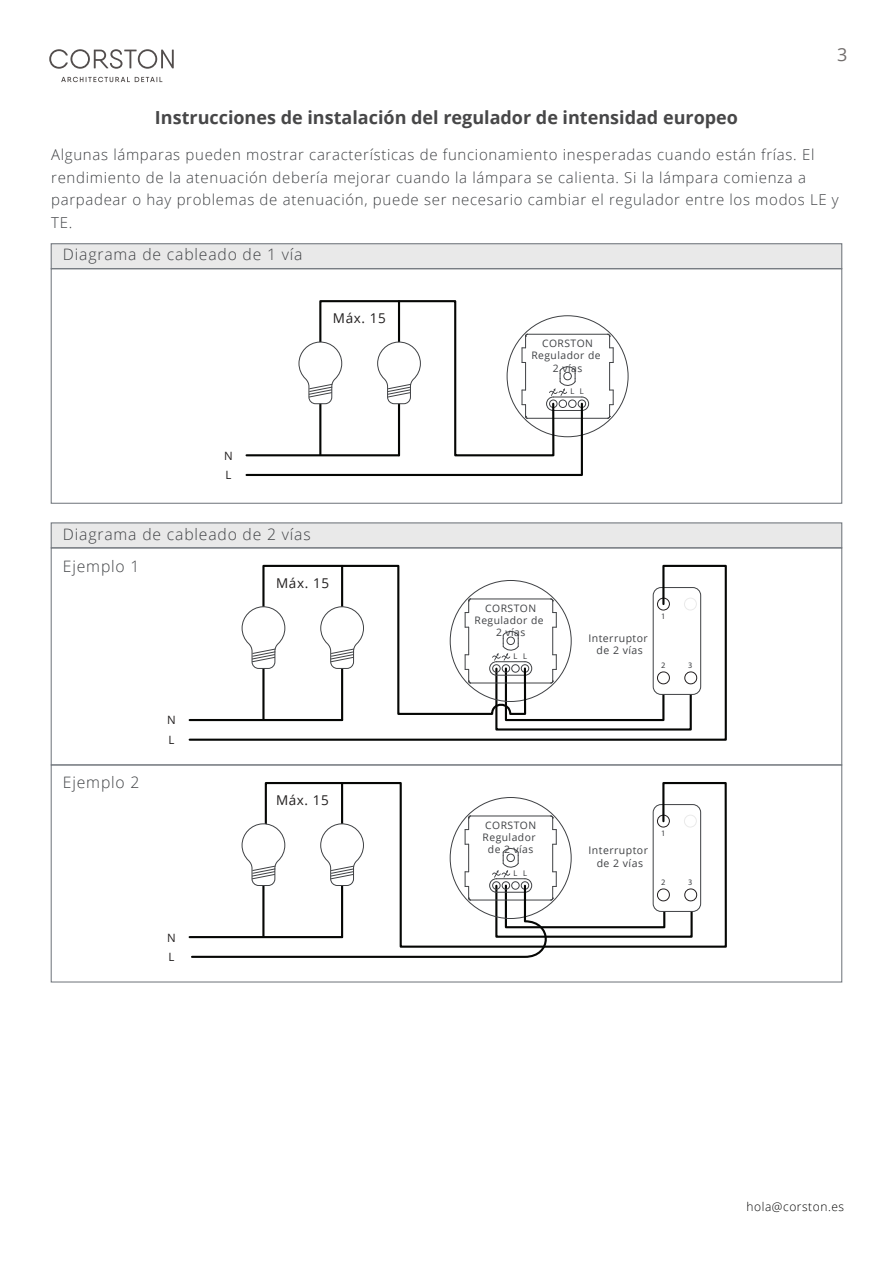
<style>
.page{position:relative;width:893px;height:1263px;background:#fff}
.page>*{position:absolute;margin:0;border:0;box-sizing:border-box;transform-origin:0 0}
.t1{font:700 18px "Open Sans";color:#474748}
.t2{font:18px "Open Sans";color:#524d4c}
.t3{font:300 15.75px/32.7px "Open Sans";letter-spacing:.05em;color:#3f4144}
.t4{font:300 15px/22.5px "Open Sans";letter-spacing:.045em;color:#3f4144}
.t5{font:13.5px "Open Sans";letter-spacing:.045em;color:#211e1e}
.t6{font:300 12px "Open Sans";letter-spacing:.045em;color:#050504}
.t7{font:11.4px "Open Sans";color:#211e1e}
.t8{font:10.5px/12.6px "Open Sans";letter-spacing:.045em;color:#3f4144;text-align:center}
.t9{font:10.35px/12.5px "Open Sans";letter-spacing:.045em;color:#3f4144;text-align:center}
.t10{font:8.4px "Myriad Pro";color:#3f4144}
</style>
<div class="page">
<hr style="left:527px;top:334px;width:81px;height:1px;background:#3f4144">
<svg style="left:607px;top:334px;width:7px;height:85px"></svg>
<hr style="left:527px;top:418px;width:81px;height:1px;background:#3f4144">
<svg style="left:245px;top:300px;width:344px;height:176px"></svg>
<div style="left:51px;top:243px;width:791px;height:26px;background:#e9e9e9;border:1px solid #767b81"></div>
<div style="left:51px;top:268px;width:791px;height:236px;border:1px solid #767b81"></div>
<svg style="left:188px;top:564px;width:539px;height:177px"></svg>
<svg style="left:264px;top:782px;width:463px;height:166px"></svg>
<hr style="left:341px;top:783px;width:2px;height:41px;background:#050604">
<svg style="left:190px;top:814px;width:508px;height:144px"></svg>
<div style="left:51px;top:522px;width:791px;height:26px;background:#e9e9e9;border:1px solid #767b81"></div>
<div style="left:51px;top:764px;width:791px;height:218px;border:1px solid #767b81"></div>
<svg style="left:49px;top:49px;width:125px;height:33px"></svg>
<p class="t1" style="left:155px;top:104px;width:584px">Instrucciones de instalación del regulador de intensidad europeo</p>
<p class="t2" style="left:837px;top:42px;width:12px">3</p>
<p class="t4" style="left:51px;top:143px;width:789px">Algunas lámparas pueden mostrar características de funcionamiento inesperadas cuando están frías. El rendimiento de la atenuación debería mejorar cuando la lámpara se calienta. Si la lámpara comienza a parpadear o hay problemas de atenuación, puede ser necesario cambiar el regulador entre los modos LE y TE.</p>
<p class="t3" style="left:63px;top:238px;width:241px">Diagrama de cableado de 1 vía</p>
<p class="t5" style="left:333px;top:309px;width:54px">Máx. 15</p>
<p class="t7" style="left:224px;top:448px;width:10px">N</p>
<p class="t7" style="left:225px;top:467px;width:7px">L</p>
<p class="t3" style="left:63px;top:517px;width:249px">Diagrama de cableado de 2 vías<br>Ejemplo 1</p>
<p class="t5" style="left:276px;top:573px;width:54px">Máx. 15</p>
<p class="t7" style="left:167px;top:712px;width:10px">N</p>
<p class="t3" style="left:63px;top:766px;width:78px">Ejemplo 2</p>
<p class="t7" style="left:169px;top:732px;width:7px">L</p>
<p class="t7" style="left:167px;top:929px;width:10px">N</p>
<p class="t7" style="left:169px;top:949px;width:7px">L</p>
<p class="t5" style="left:276px;top:790px;width:54px">Máx. 15</p>
<p class="t9" style="left:531px;top:337px;width:71px">CORSTON<br>Regulador de<br>2 vías</p>
<p class="t10" style="left:570px;top:386px;width:15px">L L</p>
<p class="t9" style="left:475px;top:601px;width:71px">CORSTON<br>Regulador de<br>2 vías</p>
<p class="t10" style="left:513px;top:651px;width:15px">L L</p>
<p class="t8" style="left:588px;top:631px;width:61px">Interruptor de 2 vías</p>
<p class="t10" style="left:661px;top:611px;width:6px">1</p>
<p class="t10" style="left:661px;top:660px;width:6px">2</p>
<p class="t10" style="left:688px;top:660px;width:6px">3</p>
<p class="t9" style="left:483px;top:818px;width:55px">CORSTON<br>Regulador de 2 vías</p>
<p class="t10" style="left:513px;top:868px;width:15px">L L</p>
<p class="t8" style="left:588px;top:844px;width:61px">Interruptor de 2 vías</p>
<p class="t10" style="left:661px;top:828px;width:6px">1</p>
<p class="t10" style="left:661px;top:877px;width:6px">2</p>
<p class="t10" style="left:688px;top:877px;width:6px">3</p>
<p class="t6" style="left:747px;top:1199px;width:99px">hola@corston.es</p>
</div>
